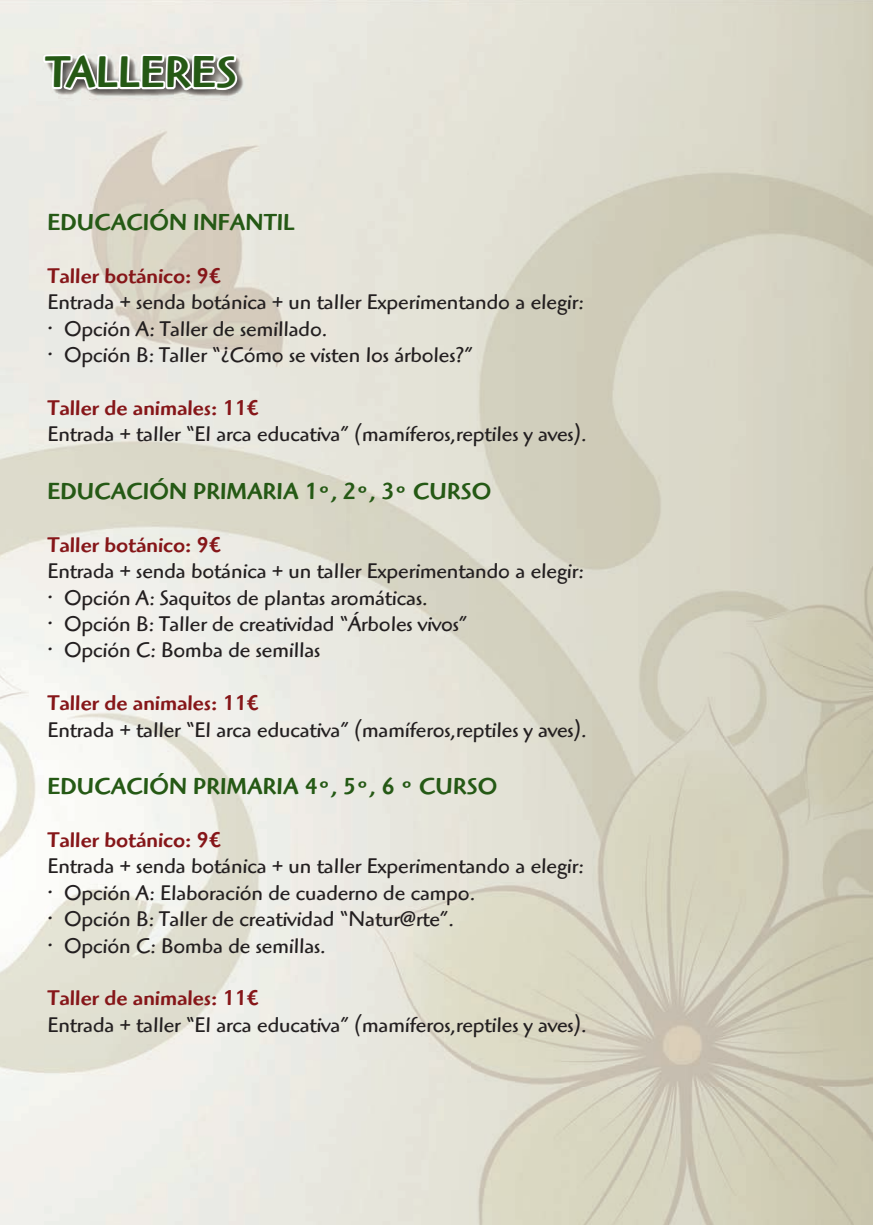
<style>
.page{position:relative;width:873px;height:1225px;background:#fff}
.page>*{position:absolute;margin:0;border:0;box-sizing:border-box;transform-origin:0 0}
.t1{font:500 46px "Highlander Std";color:#255915}
.t2{font:500 24px "Highlander Std";color:#255915}
.t3{font:22px "Highlander Std";color:#231f20}
.t4{font:500 22px "Highlander Std";color:#861619}
</style>
<div class="page">
<img style="left:0;top:0;width:873px;height:1224px">
<img style="left:37px;top:47px;width:215px;height:57px">
<svg style="left:41px;top:0;width:198px;height:93px"></svg>
<h1 class="t1" style="left:45px;top:46px;width:194px">TALLERES</h1>
<p class="t2" style="left:47px;top:208px;width:249px">EDUCACIÓN INFANTIL</p>
<p class="t4" style="left:47px;top:263px;width:175px">Taller botánico: 9€</p>
<p class="t3" style="left:47px;top:289px;width:537px">Entrada + senda botánica + un taller Experimentando a elegir:</p>
<p class="t3" style="left:47px;top:316px;width:281px">• Opción A: Taller de semillado.</p>
<p class="t3" style="left:47px;top:342px;width:427px">• Opción B: Taller “¿Cómo se visten los árboles?”</p>
<p class="t4" style="left:47px;top:395px;width:212px">Taller de animales: 11€</p>
<p class="t3" style="left:47px;top:421px;width:541px">Entrada + taller “El arca educativa” (mamíferos,reptiles y aves).</p>
<p class="t2" style="left:47px;top:477px;width:445px">EDUCACIÓN PRIMARIA 1º, 2º, 3º CURSO</p>
<p class="t4" style="left:47px;top:532px;width:175px">Taller botánico: 9€</p>
<p class="t3" style="left:47px;top:558px;width:537px">Entrada + senda botánica + un taller Experimentando a elegir:</p>
<p class="t3" style="left:47px;top:584px;width:381px">• Opción A: Saquitos de plantas aromáticas.</p>
<p class="t3" style="left:47px;top:611px;width:421px">• Opción B: Taller de creatividad “Árboles vivos”</p>
<p class="t3" style="left:47px;top:637px;width:274px">• Opción C: Bomba de semillas</p>
<p class="t4" style="left:47px;top:690px;width:212px">Taller de animales: 11€</p>
<p class="t3" style="left:47px;top:716px;width:541px">Entrada + taller “El arca educativa” (mamíferos,reptiles y aves).</p>
<p class="t2" style="left:47px;top:772px;width:451px">EDUCACIÓN PRIMARIA 4º, 5º, 6 º CURSO</p>
<p class="t4" style="left:47px;top:827px;width:175px">Taller botánico: 9€</p>
<p class="t3" style="left:47px;top:853px;width:537px">Entrada + senda botánica + un taller Experimentando a elegir:</p>
<p class="t3" style="left:47px;top:880px;width:429px">• Opción A: Elaboración de cuaderno de campo.</p>
<p class="t3" style="left:47px;top:906px;width:408px">• Opción B: Taller de creatividad “Natur@rte”.</p>
<p class="t3" style="left:47px;top:932px;width:280px">• Opción C: Bomba de semillas.</p>
<p class="t4" style="left:47px;top:985px;width:212px">Taller de animales: 11€</p>
<p class="t3" style="left:47px;top:1012px;width:541px">Entrada + taller “El arca educativa” (mamíferos,reptiles y aves).</p>
</div>
